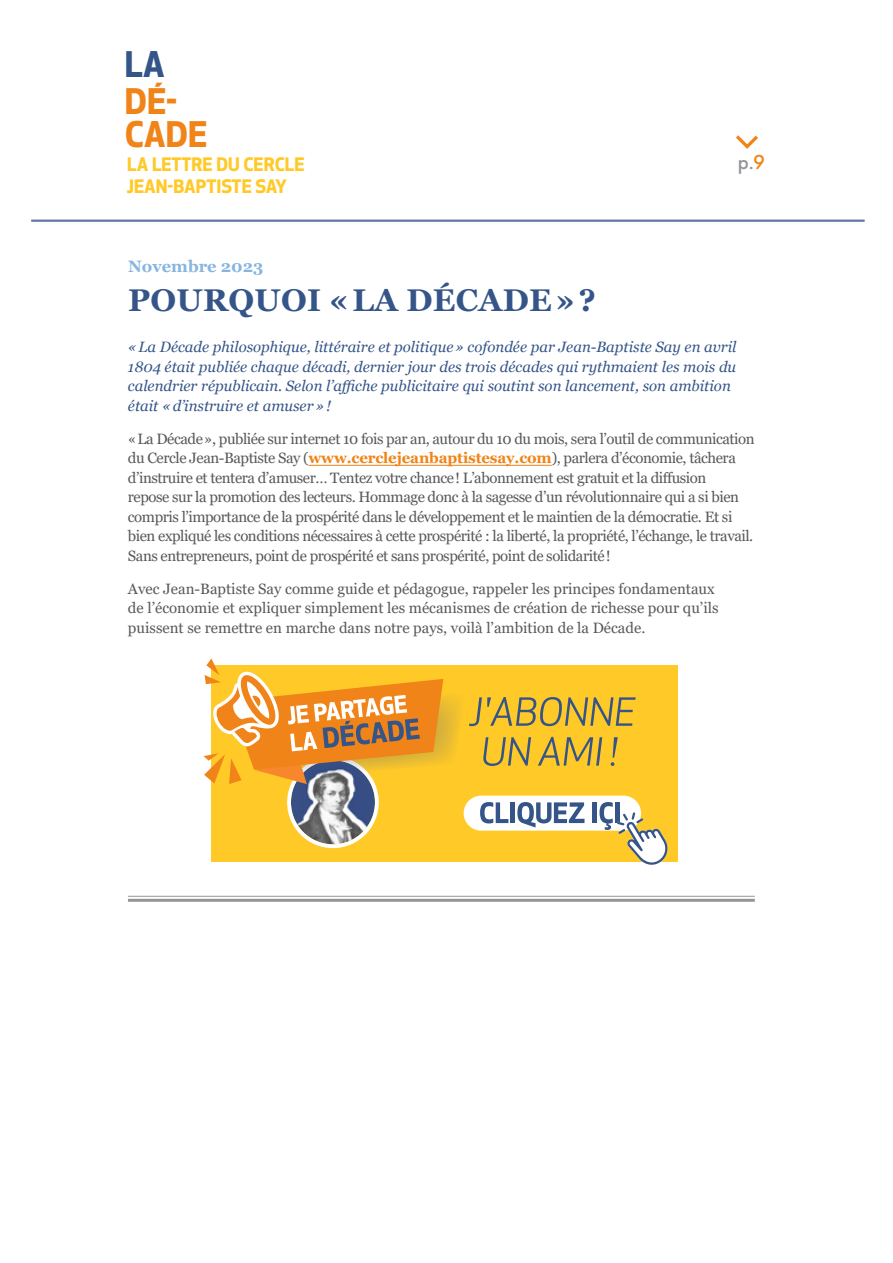
<style>
.page{position:relative;width:893px;height:1263px;background:#fff}
.page>*{position:absolute;margin:0;border:0;box-sizing:border-box;transform-origin:0 0}
.t1{font:700 34.5px/32.8px "Apex New";color:#f18418}
.t2{font:700 34.5px "Apex New";color:#355589}
.t3{font:700 31.35px "Georgia";letter-spacing:.01em;color:#355589}
.t4{font:500 21px "Futura PT";color:#939598}
.t5{font:700 18.15px/22.4px "Apex New";color:#ffc928}
.t6{font:700 16.5px "Georgia";color:#88b6e1}
.t7{font:15px/19.5px "Georgia";letter-spacing:-.03em;color:#58595b}
.t8{font:italic 15px/19.5px "Georgia";color:#355589}
.t9{font:15px/19.5px "Georgia";color:#58595b}
.s1{color:#f18418}
.s2{font-weight:700;color:#f18418}
</style>
<div class="page">
<hr style="left:31px;top:220px;width:834px;height:1px;background:#355589">
<hr style="left:31px;top:221px;width:834px;height:1px;background:#355589">
<svg style="left:736px;top:135px;width:22px;height:14px"></svg>
<hr style="left:308px;top:465px;width:244px;height:1px;background:#f18418">
<hr style="left:128px;top:896px;width:627px;height:1px;background:#939598">
<hr style="left:128px;top:899px;width:627px;height:3px;background:#939598">
<svg style="left:203px;top:658px;width:467px;height:207px;background:#eabd52"></svg>
<h1 class="t2" style="left:125px;top:39px;width:41px">LA</h1>
<h1 class="t1" style="left:125px;top:83px;width:84px">DÉ-<br>CADE</h1>
<p class="t5" style="left:127px;top:153px;width:179px">LA LETTRE DU CERCLE<br>JEAN-BAPTISTE SAY</p>
<h3 class="t4" style="left:738px;top:149px;width:29px">p.<span class="s1">9</span></h3>
<p class="t6" style="left:128px;top:256px;width:137px">Novembre 2023</p>
<h2 class="t3" style="left:128px;top:280px;width:469px">POURQUOI «LA DÉCADE»?</h2>
<p class="t8" style="left:128px;top:338px;width:610px">«La Décade philosophique, littéraire et politique» cofondée par Jean-Baptiste Say en avril 1804 était publiée chaque décadi, dernier jour des trois décades qui rythmaient les mois du calendrier républicain. Selon l’affiche publicitaire qui soutint son lancement, son ambition était «d’instruire et amuser»!</p>
<p class="t7" style="left:128px;top:429px;width:628px">«La Décade», publiée sur internet 10 fois par an, autour du 10 du mois, sera l’outil de communication du Cercle Jean-Baptiste Say (<span class="s2">www.cerclejeanbaptistesay.com</span>), parlera d’économie, tâchera d’instruire et tentera d’amuser… Tentez votre chance! L’abonnement est gratuit et la diffusion<br>repose sur la promotion des lecteurs. Hommage donc à la sagesse d’un révolutionnaire qui a si bien compris l’importance de la prospérité dans le développement et le maintien de la démocratie. Et si bien expliqué les conditions nécessaires à cette prospérité : la liberté, la propriété, l’échange, le travail.<br>Sans entrepreneurs, point de prospérité et sans prospérité, point de solidarité!</p>
<p class="t9" style="left:128px;top:579px;width:592px">Avec Jean-Baptiste Say comme guide et pédagogue, rappeler les principes fondamentaux de l’économie et expliquer simplement les mécanismes de création de richesse pour qu’ils puissent se remettre en marche dans notre pays, voilà l’ambition de la Décade.</p>
</div>
